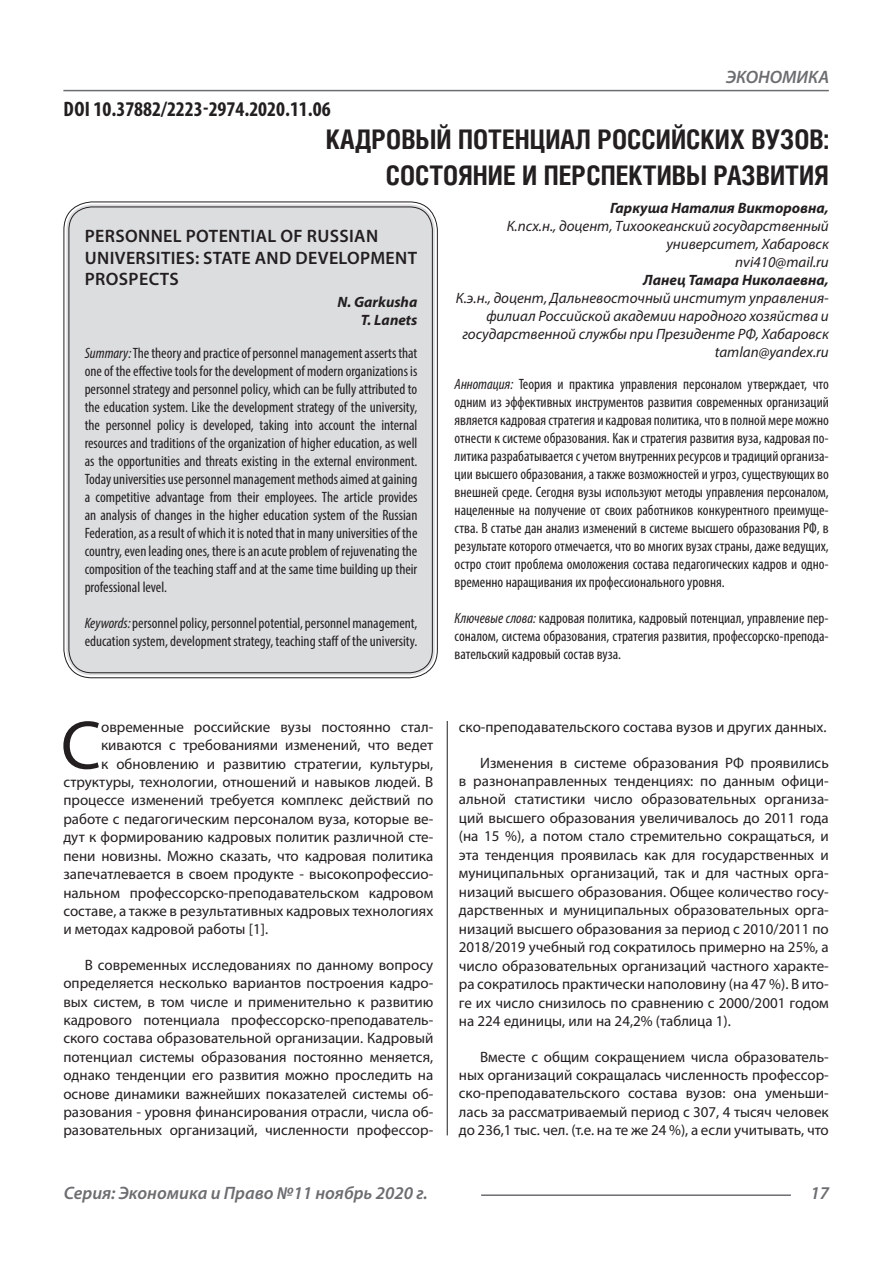
<style>
.page{position:relative;width:893px;height:1263px;background:#fff}
.page>*{position:absolute;margin:0;border:0;box-sizing:border-box;transform-origin:0 0}
.Статья_текст_первый{font:69.3px "Myriad Pro";color:#231f20}
.Статья_название{font:700 27px/36px "Helios Cond C";color:#231f20;text-align:right}
.ДОИ{font:700 condensed 21px "Myriad Pro";color:#231f20}
.Статья_название_англ{font:600 18px/21.6px "Myriad Pro";letter-spacing:.02em;color:#231f20}
.t1{font:italic 600 18px "Myriad Pro";color:#6c6d70}
.Статья_текст{font:15px/18.5px "Myriad Pro";color:#231f20;text-align:justify}
.Статья_аннотация_анг{font:condensed 15px/18px "Myriad Pro";color:#231f20;text-align:justify}
.Статья_аннотация_тек{font:condensed 15px/18px "Myriad Pro";color:#231f20;text-align:justify}
.Статья_текст_первый-2{font:15px "Myriad Pro";color:#231f20}
.Статья_автор_инфо{font:italic 15px/18px "Myriad Pro";color:#231f20;text-align:right}
.Статья_автор_инфо-2{font:italic 700 15px "Myriad Pro";color:#231f20}
.Статья_автор_англ{font:italic 700 15px "Myriad Pro";color:#231f20}
.s1{font-style:italic}
</style>
<div class="page">
<hr style="left:447px;top:128px;width:1px;height:1007px;background:#231f20">
<hr style="left:63px;top:90px;width:766px;height:1px;background:#6c6d70">
<hr style="left:481px;top:1194px;width:310px;height:2px;background:#6c6d70">
<div style="left:443px;top:128px;width:10px;height:593px;background:#fff"></div>
<div style="left:66px;top:204px;width:369px;height:471px;background:#dcdddf;border-radius:26px"></div>
<p class="ДОИ" style="left:64px;top:96px;width:269px">DOI 10.37882/2223-2974.2020.11.06</p>
<p class="t1" style="left:726px;top:66px;width:105px">ЭКОНОМИКА</p>
<p class="Статья_название" style="left:326px;top:121px;width:505px">КАДРОВЫЙ ПОТЕНЦИАЛ РОССИЙСКИХ ВУЗОВ:<br>СОСТОЯНИЕ И ПЕРСПЕКТИВЫ РАЗВИТИЯ</p>
<p class="Статья_автор_инфо-2" style="left:610px;top:198px;width:220px">Гаркуша Наталия Викторовна,</p>
<p class="Статья_автор_инфо" style="left:507px;top:216px;width:324px">К.псх.н., доцент, Тихоокеанский государственный университет, Хабаровск</p>
<p class="Статья_автор_инфо" style="left:735px;top:252px;width:95px">nvi410@mail.ru</p>
<p class="Статья_автор_инфо-2" style="left:643px;top:270px;width:187px">Ланец Тамара Николаевна,</p>
<p class="Статья_автор_инфо" style="left:456px;top:288px;width:374px">К.э.н., доцент, Дальневосточный институт управления&shy;филиал Российской академии народного хозяйства и государственной службы при Президенте РФ, Хабаровск</p>
<p class="Статья_автор_инфо" style="left:715px;top:342px;width:116px">tamlan@yandex.ru</p>
<p class="Статья_аннотация_тек" style="left:455px;top:374px;width:376px"><span class="s1">Аннотация:</span> Теория и практика управления персоналом утверждает, что одним из эффективных инструментов развития современных организаций является кадровая стратегия и кадровая политика, что в полной мере можно отнести к системе образования. Как и стратегия развития вуза, кадровая по&shy;литика разрабатывается с учетом внутренних ресурсов и традиций организа&shy;ции высшего образования, а также возможностей и угроз, существующих во внешней среде. Сегодня вузы используют методы управления персоналом, нацеленные на получение от своих работников конкурентного преимуще&shy;ства. В статье дан анализ изменений в системе высшего образования РФ, в результате которого отмечается, что во многих вузах страны, даже ведущих, остро стоит проблема омоложения состава педагогических кадров и одно&shy;временно наращивания их профессионального уровня.</p>
<p class="Статья_аннотация_тек" style="left:455px;top:608px;width:376px"><span class="s1">Ключевые слова:</span> кадровая политика, кадровый потенциал, управление пер&shy;соналом, система образования, стратегия развития, профессорско-препода&shy;вательский кадровый состав вуза.</p>
<p class="Статья_название_англ" style="left:85px;top:225px;width:334px">PERSONNEL POTENTIAL OF RUSSIAN<br>UNIVERSITIES: STATE AND DEVELOPMENT<br>PROSPECTS</p>
<p class="Статья_автор_англ" style="left:337px;top:292px;width:81px">N. Garkusha</p>
<p class="Статья_автор_англ" style="left:361px;top:310px;width:58px">T. Lanets</p>
<p class="Статья_аннотация_анг" style="left:85px;top:343px;width:334px"><span class="s1">Summary:</span> The theory and practice of personnel management asserts that one of the effective tools for the development of modern organizations is personnel strategy and personnel policy, which can be fully attributed to the education system. Like the development strategy of the university, the personnel policy is developed, taking into account the internal resources and traditions of the organization of higher education, as well as the opportunities and threats existing in the external environment.<br>Today universities use personnel management methods aimed at gaining a competitive advantage from their employees. The article provides an analysis of changes in the higher education system of the Russian Federation, as a result of which it is noted that in many universities of the country, even leading ones, there is an acute problem of rejuvenating the composition of the teaching staff and at the same time building up their professional level.</p>
<p class="Статья_аннотация_анг" style="left:85px;top:613px;width:334px"><span class="s1">Keywords:</span> personnel policy, personnel potential, personnel management, education system, development strategy, teaching staff of the university.</p>
<p class="Статья_текст_первый" style="left:61px;top:703px;width:42px">С</p>
<p class="Статья_текст_первый-2" style="left:101px;top:718px;width:334px">овременные российские вузы постоянно стал-</p>
<p class="Статья_текст_первый-2" style="left:101px;top:736px;width:334px">киваются с требованиями изменений, что ведет</p>
<p class="Статья_текст_первый-2" style="left:101px;top:754px;width:334px">к обновлению и развитию стратегии, культуры,</p>
<p class="Статья_текст_первый-2" style="left:63px;top:773px;width:371px">структуры, технологии, отношений и навыков людей. В</p>
<p class="Статья_текст_первый-2" style="left:63px;top:791px;width:371px">процессе изменений требуется комплекс действий по</p>
<p class="Статья_текст_первый-2" style="left:63px;top:809px;width:371px">работе с педагогическим персоналом вуза, которые ве-</p>
<p class="Статья_текст_первый-2" style="left:63px;top:828px;width:371px">дут к формированию кадровых политик различной сте-</p>
<p class="Статья_текст_первый-2" style="left:63px;top:846px;width:371px">пени новизны. Можно сказать, что кадровая политика</p>
<p class="Статья_текст_первый-2" style="left:63px;top:865px;width:371px">запечатлевается в своем продукте - высокопрофессио-</p>
<p class="Статья_текст_первый-2" style="left:63px;top:883px;width:371px">нальном профессорско-преподавательском кадровом</p>
<p class="Статья_текст_первый-2" style="left:63px;top:902px;width:371px">составе, а также в результативных кадровых технологиях</p>
<p class="Статья_текст_первый-2" style="left:63px;top:920px;width:206px">и методах кадровой работы [1].</p>
<p class="Статья_текст" style="left:63px;top:955px;width:371px;text-indent:21px">В современных исследованиях по данному вопросу определяется несколько вариантов построения кадро&shy;вых систем, в том числе и применительно к развитию кадрового потенциала профессорско-преподаватель&shy;ского состава образовательной организации. Кадровый потенциал системы образования постоянно меняется, однако тенденции его развития можно проследить на основе динамики важнейших показателей системы об&shy;разования - уровня финансирования отрасли, числа об&shy;разовательных организаций, численности профессор-</p>
<p class="Статья_текст" style="left:459px;top:717px;width:369px">ско-преподавательского состава вузов и других данных.</p>
<p class="Статья_текст" style="left:459px;top:753px;width:371px;text-indent:21px">Изменения в системе образования РФ проявились в разнонаправленных тенденциях: по данным офици&shy;альной статистики число образовательных организа&shy;ций высшего образования увеличивалось до 2011 года (на 15 %), а потом стало стремительно сокращаться, и эта тенденция проявилась как для государственных и муниципальных организаций, так и для частных орга&shy;низаций высшего образования. Общее количество госу&shy;дарственных и муниципальных образовательных орга&shy;низаций высшего образования за период с 2010/2011 по 2018/2019 учебный год сократилось примерно на 25%, а число образовательных организаций частного характе&shy;ра сократилось практически наполовину (на 47 %). В ито&shy;ге их число снизилось по сравнению с 2000/2001 годом на 224 единицы, или на 24,2% (таблица 1).</p>
<p class="Статья_текст" style="left:459px;top:1047px;width:371px;text-indent:21px">Вместе с общим сокращением числа образователь&shy;ных организаций сокращалась численность профессор&shy;ско-преподавательского состава вузов: она уменьши&shy;лась за рассматриваемый период с 307, 4 тысяч человек до 236,1 тыс. чел. (т.е. на те же 24 %), а если учитывать, что</p>
<p class="t1" style="left:64px;top:1182px;width:365px">Серия: Экономика и Право №11 ноябрь 2020 г.</p>
<p class="t1" style="left:810px;top:1182px;width:20px">17</p>
</div>
